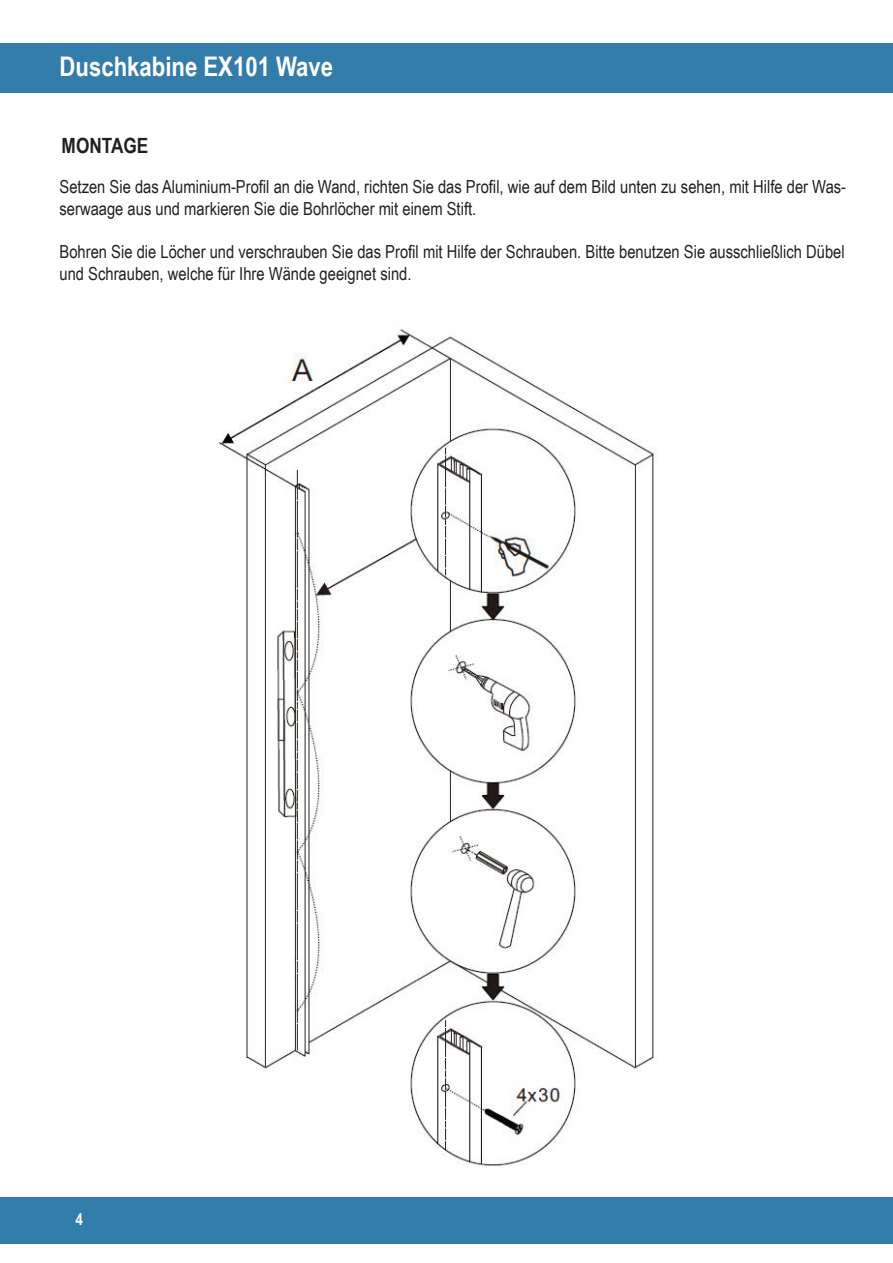
<style>
.page{position:relative;width:893px;height:1263px;background:#fff}
.page>*{position:absolute;margin:0;border:0;box-sizing:border-box;transform-origin:0 0}
.t1{font:700 27px "Arial Narrow";color:#fff}
.Überschrift{font:700 21px "Arial Narrow";color:#231f20}
.Fließtext{font:18px/21.6px "Arial Narrow";color:#231f20}
.t2{font:700 16.5px "Arial Narrow";color:#fff}
</style>
<div class="page">
<div style="left:0;top:43px;width:893px;height:50px;background:#337dab"></div>
<div style="left:0;top:1197px;width:893px;height:47px;background:#337dab"></div>
<img style="left:217px;top:329px;width:438px;height:838px">
<h1 class="t1" style="left:60px;top:46px;width:275px">Duschkabine EX101 Wave</h1>
<p class="Überschrift" style="left:62px;top:130px;width:88px">MONTAGE</p>
<p class="Fließtext" style="left:60px;top:176px;width:788px">Setzen Sie das Aluminium-Profil an die Wand, richten Sie das Profil, wie auf dem Bild unten zu sehen, mit Hilfe der Was&shy;serwaage aus und markieren Sie die Bohrlöcher mit einem Stift.</p>
<p class="Fließtext" style="left:60px;top:240px;width:787px">Bohren Sie die Löcher und verschrauben Sie das Profil mit Hilfe der Schrauben. Bitte benutzen Sie ausschließlich Dübel und Schrauben, welche für Ihre Wände geeignet sind.</p>
<p class="t2" style="left:75px;top:1207px;width:9px">4</p>
</div>
